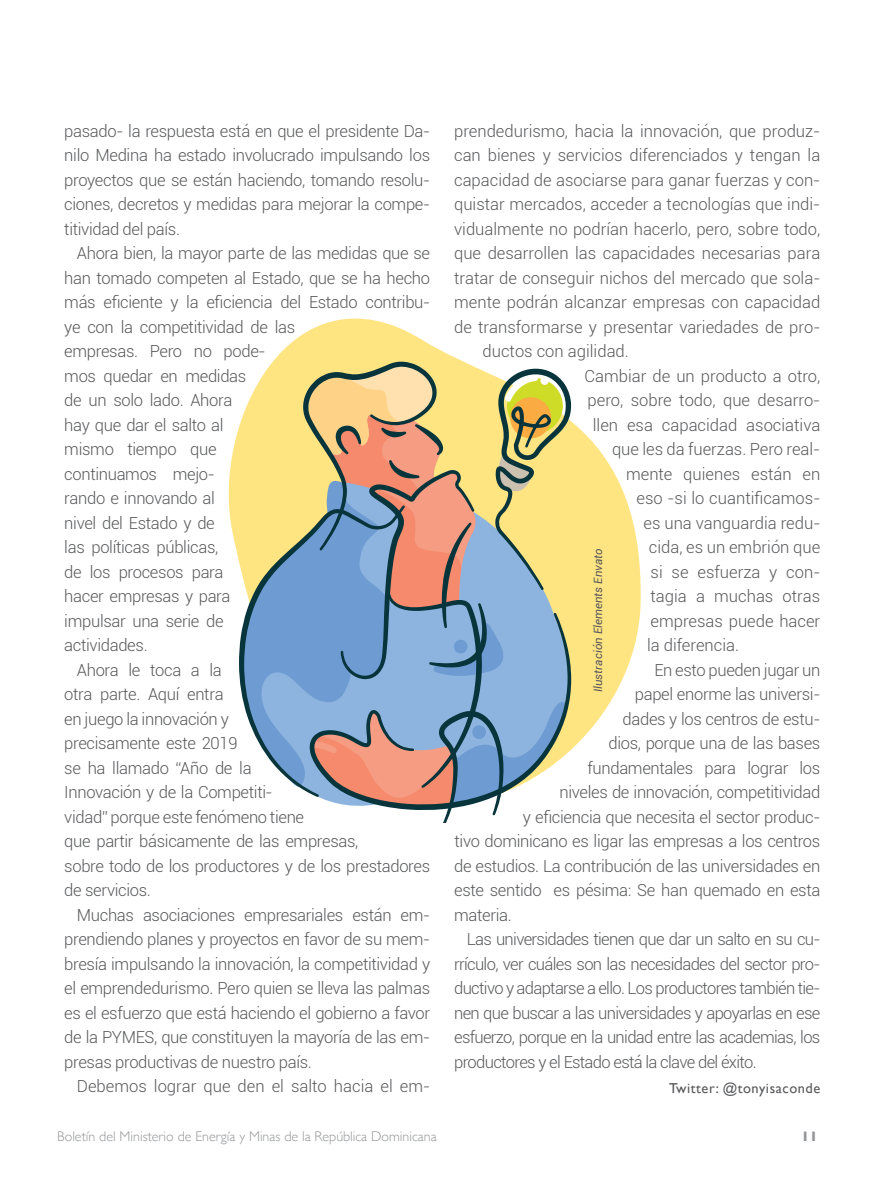
<style>
.page{position:relative;width:882px;height:1197px;background:#fff}
.page>*{position:absolute;margin:0;border:0;box-sizing:border-box;transform-origin:0 0}
.t1{font:300 16.62px/24.5px "Roboto";letter-spacing:-.02em;color:#57585a;text-align:justify}
.t2{font:300 16.62px "Roboto";color:#57585a}
.t3{font:300 16.62px "Roboto";letter-spacing:-.04em;color:#57585a}
.t4{font:14.35px "Gill Sans";letter-spacing:.04em;color:#57585a}
.t5{font:300 14px "Gill Sans";color:#939598}
.t6{font:700 14px "Gill Sans";color:#939598}
.t7{font:italic 11.38px "Roboto";letter-spacing:.005em;color:#57585a}
</style>
<div class="page">
<svg style="left:229px;top:318px;width:412px;height:432px;fill:#ffe482"></svg>
<svg style="left:228px;top:482px;width:9px;height:268px"></svg>
<svg style="left:237px;top:481px;width:66px;height:269px;fill:#ffe482"></svg>
<svg style="left:239px;top:505px;width:64px;height:285px"></svg>
<svg style="left:303px;top:361px;width:268px;height:462px"></svg>
<div style="left:454px;top:640px;width:14px;height:13px;background:#6e9cd2;border-radius:50%"></div>
<div style="left:472px;top:725px;width:14px;height:14px;background:#6e9cd2;border-radius:50%"></div>
<p class="t1" style="left:64px;top:119px;width:367px">pasado- la respuesta está en que el presidente Da&shy;nilo Medina ha estado involucrado impulsando los proyectos que se están haciendo, tomando resolu&shy;ciones, decretos y medidas para mejorar la compe&shy;titividad del país.</p>
<p class="t1" style="left:77px;top:241px;width:355px">Ahora bien, la mayor parte de las medidas que se</p>
<p class="t1" style="left:64px;top:266px;width:367px">han tomado competen al Estado, que se ha hecho</p>
<p class="t1" style="left:64px;top:290px;width:367px">más eficiente y la eficiencia del Estado contribu-</p>
<p class="t1" style="left:64px;top:315px;width:233px">ye con la competitividad de las</p>
<p class="t1" style="left:64px;top:339px;width:203px">empresas. Pero no pode-</p>
<p class="t1" style="left:64px;top:364px;width:184px">mos quedar en medidas</p>
<p class="t1" style="left:64px;top:388px;width:170px">de un solo lado. Ahora</p>
<p class="t1" style="left:64px;top:413px;width:161px">hay que dar el salto al</p>
<p class="t1" style="left:64px;top:437px;width:154px">mismo tiempo que</p>
<p class="t1" style="left:64px;top:462px;width:152px">continuamos mejo-</p>
<p class="t1" style="left:64px;top:486px;width:152px">rando e innovando al</p>
<p class="t1" style="left:64px;top:511px;width:152px">nivel del Estado y de</p>
<p class="t1" style="left:64px;top:535px;width:156px">las políticas públicas,</p>
<p class="t1" style="left:64px;top:560px;width:161px">de los procesos para</p>
<p class="t1" style="left:64px;top:584px;width:168px">hacer empresas y para</p>
<p class="t1" style="left:64px;top:609px;width:161px">impulsar una serie de</p>
<p class="t1" style="left:64px;top:633px;width:85px">actividades.</p>
<p class="t1" style="left:77px;top:658px;width:146px">Ahora le toca a la</p>
<p class="t1" style="left:64px;top:682px;width:161px">otra parte. Aquí entra</p>
<p class="t1" style="left:64px;top:707px;width:166px">en juego la innovación y</p>
<p class="t1" style="left:64px;top:731px;width:175px">precisamente este 2019</p>
<p class="t1" style="left:64px;top:756px;width:189px">se ha llamado “Año de la</p>
<p class="t1" style="left:64px;top:780px;width:210px">Innovación y de la Competiti-</p>
<p class="t1" style="left:64px;top:805px;width:241px">vidad” porque este fenómeno tiene</p>
<p class="t1" style="left:64px;top:829px;width:296px">que partir básicamente de las empresas,</p>
<p class="t1" style="left:64px;top:854px;width:367px">sobre todo de los productores y de los prestadores</p>
<p class="t1" style="left:64px;top:878px;width:88px">de servicios.</p>
<p class="t1" style="left:77px;top:903px;width:355px">Muchas asociaciones empresariales están em-</p>
<p class="t1" style="left:64px;top:927px;width:367px">prendiendo planes y proyectos en favor de su mem-</p>
<p class="t1" style="left:64px;top:952px;width:367px">bresía impulsando la innovación, la competitividad y</p>
<p class="t1" style="left:64px;top:976px;width:367px">el emprendedurismo. Pero quien se lleva las palmas</p>
<p class="t1" style="left:64px;top:1001px;width:367px">es el esfuerzo que está haciendo el gobierno a favor</p>
<p class="t1" style="left:64px;top:1025px;width:367px">de la PYMES, que constituyen la mayoría de las em-</p>
<p class="t1" style="left:64px;top:1050px;width:249px">presas productivas de nuestro país.</p>
<p class="t2" style="left:77px;top:1077px;width:355px">Debemos lograr que den el salto hacia el em-</p>
<p class="t2" style="left:454px;top:121px;width:368px">prendedurismo, hacia la innovación, que produz-</p>
<p class="t2" style="left:454px;top:146px;width:368px">can bienes y servicios diferenciados y tengan la</p>
<p class="t2" style="left:454px;top:170px;width:368px">capacidad de asociarse para ganar fuerzas y con-</p>
<p class="t2" style="left:454px;top:195px;width:368px">quistar mercados, acceder a tecnologías que indi-</p>
<p class="t2" style="left:454px;top:219px;width:368px">vidualmente no podrían hacerlo, pero, sobre todo,</p>
<p class="t2" style="left:454px;top:244px;width:368px">que desarrollen las capacidades necesarias para</p>
<p class="t2" style="left:454px;top:268px;width:368px">tratar de conseguir nichos del mercado que sola-</p>
<p class="t2" style="left:454px;top:293px;width:368px">mente podrán alcanzar empresas con capacidad</p>
<p class="t2" style="left:454px;top:317px;width:368px">de transformarse y presentar variedades de pro-</p>
<p class="t2" style="left:483px;top:342px;width:148px">ductos con agilidad.</p>
<p class="t2" style="left:584px;top:366px;width:237px">Cambiar de un producto a otro,</p>
<p class="t2" style="left:588px;top:391px;width:234px">pero, sobre todo, que desarro-</p>
<p class="t2" style="left:593px;top:415px;width:229px">llen esa capacidad asociativa</p>
<p class="t2" style="left:612px;top:440px;width:210px">que les da fuerzas. Pero real-</p>
<p class="t2" style="left:626px;top:464px;width:196px">mente quienes están en</p>
<p class="t2" style="left:637px;top:489px;width:185px">eso -si lo cuantificamos-</p>
<p class="t2" style="left:644px;top:513px;width:178px">es una vanguardia redu-</p>
<p class="t2" style="left:649px;top:538px;width:173px">cida, es un embrión que</p>
<p class="t2" style="left:651px;top:562px;width:171px">si se esfuerza y con-</p>
<p class="t2" style="left:651px;top:587px;width:171px">tagia a muchas otras</p>
<p class="t2" style="left:651px;top:611px;width:171px">empresas puede hacer</p>
<p class="t2" style="left:647px;top:636px;width:94px">la diferencia.</p>
<p class="t1" style="left:654px;top:658px;width:167px">En esto pueden jugar un</p>
<p class="t1" style="left:635px;top:682px;width:187px">papel enorme las universi-</p>
<p class="t1" style="left:623px;top:707px;width:199px">dades y los centros de estu-</p>
<p class="t1" style="left:609px;top:731px;width:213px">dios, porque una de las bases</p>
<p class="t1" style="left:588px;top:756px;width:234px">fundamentales para lograr los</p>
<p class="t1" style="left:560px;top:780px;width:262px">niveles de innovación, competitividad</p>
<p class="t1" style="left:523px;top:805px;width:299px">y eficiencia que necesita el sector produc-</p>
<p class="t1" style="left:455px;top:829px;width:367px">tivo dominicano es ligar las empresas a los centros</p>
<p class="t1" style="left:454px;top:854px;width:368px">de estudios. La contribución de las universidades en</p>
<p class="t1" style="left:454px;top:878px;width:368px">este sentido es pésima: Se han quemado en esta</p>
<p class="t1" style="left:454px;top:903px;width:59px">materia.</p>
<p class="t3" style="left:467px;top:930px;width:355px">Las universidades tienen que dar un salto en su cu-</p>
<p class="t3" style="left:454px;top:954px;width:368px">rrículo, ver cuáles son las necesidades del sector pro-</p>
<p class="t3" style="left:454px;top:979px;width:368px">ductivo y adaptarse a ello. Los productores también tie-</p>
<p class="t3" style="left:454px;top:1003px;width:368px">nen que buscar a las universidades y apoyarlas en ese</p>
<p class="t3" style="left:454px;top:1028px;width:368px">esfuerzo, porque en la unidad entre las academias, los</p>
<p class="t3" style="left:454px;top:1052px;width:304px">productores y el Estado está la clave del éxito.</p>
<p class="t4" style="left:669px;top:1080px;width:153px">Twitter: @tonyisaconde</p>
<p class="t7" style="left:591px;top:692px;width:146px;rotate:-90deg">Ilustración Elements Envato</p>
<p class="t5" style="left:57px;top:1128px;width:381px">Boletín del Ministerio de Energía y Minas de la República Dominicana</p>
<p class="t6" style="left:801px;top:1128px;width:18px">11</p>
</div>
